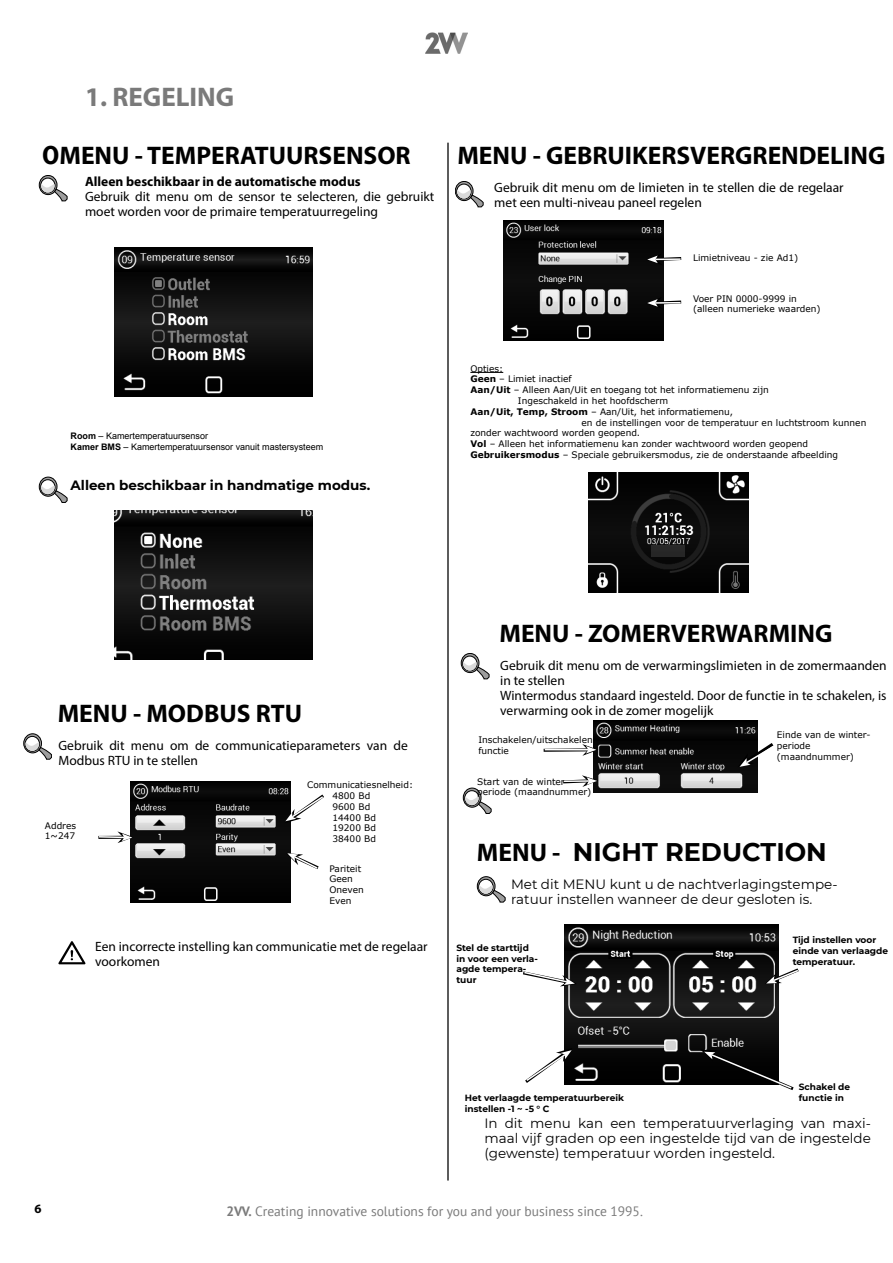
<style>
.page{position:relative;width:893px;height:1263px;background:#fff}
.page>*{position:absolute;margin:0;border:0;box-sizing:border-box;transform-origin:0 0}
.t1{font:700 27px "Myriad Pro";color:#7a7a7a}
.t2{font:700 25.5px "Myriad Pro";color:#000}
.t3{font:700 25.5px "Montserrat";color:#000}
.t4{font:13.5px/15px "Myriad Pro";color:#000}
.t5{font:13.5px/15px "Montserrat";color:#000}
.t6{font:13.5px "PT Sans";color:#7a7a7a}
.t7{font:700 13.5px "Myriad Pro";color:#000}
.t8{font:700 13.5px "Montserrat";color:#000}
.t9{font:700 12.75px "Myriad Pro";color:#000}
.t10{font:9px/10.8px "Verdana";color:#000}
.t11{font:700 9px/10.8px "Montserrat";color:#000}
.t12{font:9px/10.8px "Arial";color:#000}
.s1{font-family:"Montserrat"}
.s2{font-weight:700}
.s3{font-family:"Myriad Pro"}
</style>
<div class="page">
<img style="left:425px;top:32px;width:43px;height:22px">
<hr style="left:447px;top:143px;width:2px;height:1037px;background:#000">
<img style="left:130px;top:782px;width:160px;height:120px">
<svg style="left:24px;top:734px;width:17px;height:19px"></svg>
<div style="left:23px;top:733px;width:19px;height:20px;border:1px solid #000;border-radius:50%"></div>
<svg style="left:25px;top:736px;width:14px;height:15px"></svg>
<div style="left:25px;top:736px;width:15px;height:16px;border:1px solid #000;border-radius:50%"></div>
<svg style="left:25px;top:740px;width:27px;height:19px"></svg>
<svg style="left:98px;top:831px;width:36px;height:12px"></svg>
<svg style="left:286px;top:853px;width:33px;height:19px"></svg>
<svg style="left:285px;top:791px;width:39px;height:32px"></svg>
<svg style="left:58px;top:941px;width:27px;height:23px"></svg>
<svg style="left:39px;top:175px;width:18px;height:20px"></svg>
<div style="left:39px;top:175px;width:18px;height:20px;border:1px solid #000;border-radius:50%"></div>
<div style="left:41px;top:178px;width:14px;height:15px;background:#fff;border-radius:50%"></div>
<div style="left:40px;top:178px;width:15px;height:15px;border:1px solid #000;border-radius:50%"></div>
<svg style="left:41px;top:182px;width:26px;height:19px"></svg>
<img style="left:114px;top:511px;width:199px;height:149px">
<img style="left:114px;top:248px;width:199px;height:149px">
<svg style="left:39px;top:477px;width:18px;height:19px"></svg>
<div style="left:39px;top:477px;width:18px;height:19px;border:1px solid #000;border-radius:50%"></div>
<svg style="left:41px;top:480px;width:14px;height:15px"></svg>
<div style="left:40px;top:479px;width:15px;height:16px;border:1px solid #000;border-radius:50%"></div>
<svg style="left:41px;top:483px;width:26px;height:20px"></svg>
<img style="left:504px;top:221px;width:160px;height:120px">
<svg style="left:455px;top:181px;width:18px;height:20px"></svg>
<div style="left:455px;top:181px;width:18px;height:20px;border:1px solid #000;border-radius:50%"></div>
<div style="left:457px;top:184px;width:14px;height:15px;background:#fff;border-radius:50%"></div>
<div style="left:456px;top:184px;width:15px;height:15px;border:1px solid #000;border-radius:50%"></div>
<svg style="left:457px;top:188px;width:26px;height:19px"></svg>
<svg style="left:646px;top:253px;width:36px;height:12px"></svg>
<svg style="left:646px;top:297px;width:36px;height:12px"></svg>
<hr style="left:470px;top:372px;width:33px;height:1px;background:#000">
<img style="left:588px;top:472px;width:160px;height:120px">
<img style="left:652px;top:546px;width:33px;height:10px">
<svg style="left:461px;top:653px;width:18px;height:19px"></svg>
<div style="left:461px;top:653px;width:18px;height:20px;border:1px solid #000;border-radius:50%"></div>
<div style="left:462px;top:656px;width:15px;height:15px;border:1px solid #000;border-radius:50%"></div>
<svg style="left:463px;top:659px;width:26px;height:20px"></svg>
<svg style="left:463px;top:788px;width:18px;height:19px"></svg>
<div style="left:463px;top:788px;width:18px;height:19px;border:1px solid #000;border-radius:50%"></div>
<svg style="left:465px;top:791px;width:14px;height:15px"></svg>
<div style="left:464px;top:790px;width:15px;height:16px;border:1px solid #000;border-radius:50%"></div>
<svg style="left:465px;top:794px;width:26px;height:20px"></svg>
<img style="left:594px;top:720px;width:163px;height:72px">
<svg style="left:738px;top:740px;width:36px;height:27px"></svg>
<svg style="left:563px;top:775px;width:35px;height:12px"></svg>
<svg style="left:544px;top:748px;width:38px;height:4px"></svg>
<hr style="left:545px;top:749px;width:43px;height:1px;background:#fff">
<svg style="left:582px;top:744px;width:16px;height:12px"></svg>
<svg style="left:477px;top:877px;width:18px;height:19px"></svg>
<div style="left:477px;top:876px;width:18px;height:20px;border:1px solid #000;border-radius:50%"></div>
<svg style="left:479px;top:879px;width:14px;height:15px"></svg>
<div style="left:478px;top:879px;width:15px;height:15px;border:1px solid #000;border-radius:50%"></div>
<svg style="left:479px;top:883px;width:26px;height:19px"></svg>
<img style="left:564px;top:924px;width:214px;height:160px">
<svg style="left:523px;top:969px;width:54px;height:17px"></svg>
<svg style="left:765px;top:966px;width:34px;height:18px"></svg>
<svg style="left:700px;top:1049px;width:94px;height:41px"></svg>
<svg style="left:525px;top:1048px;width:47px;height:37px"></svg>
<h1 class="t1" style="left:85px;top:80px;width:151px">1. REGELING</h1>
<h2 class="t2" style="left:42px;top:138px;width:370px"><span class="s1">0</span>MENU - TEMPERATUURSENSOR</h2>
<h3 class="t7" style="left:85px;top:173px;width:277px">Alleen beschikbaar in de automatische modus</h3>
<h3 class="t4" style="left:85px;top:189px;width:351px">Gebruik dit menu om de sensor te selecteren, die gebruikt moet worden voor de primaire temperatuurregeling</h3>
<p class="t12" style="left:71px;top:430px;width:254px"><span class="s2">Room</span> – Kamertemperatuursensor<br><span class="s2">Kamer BMS</span> – Kamertemperatuursensor vanuit mastersysteem</p>
<h3 class="t8" style="left:71px;top:475px;width:301px">Alleen beschikbaar in handmatige modus.</h3>
<h2 class="t2" style="left:457px;top:139px;width:430px">MENU - GEBRUIKERSVERGRENDELING</h2>
<h3 class="t4" style="left:494px;top:179px;width:351px">Gebruik dit menu om de limieten in te stellen die de regelaar met een multi-niveau paneel regelen</h3>
<p class="t10" style="left:693px;top:252px;width:107px">Limietniveau - zie Ad1)</p>
<p class="t10" style="left:693px;top:293px;width:129px">Voer PIN 0000-9999 in (alleen numerieke waarden)</p>
<p class="t10" style="left:470px;top:363px;width:34px">Opties:</p>
<p class="t10" style="left:470px;top:374px;width:103px"><span class="s2">Geen</span> – Limiet inactief</p>
<p class="t10" style="left:470px;top:384px;width:300px"><span class="s2">Aan/Uit</span> – Alleen Aan/Uit en toegang tot het informatiemenu zijn</p>
<p class="t10" style="left:518px;top:395px;width:152px">Ingeschakeld in het hoofdscherm</p>
<p class="t10" style="left:470px;top:406px;width:264px"><span class="s2">Aan/Uit, Temp, Stroom</span> – Aan/Uit, het informatiemenu,</p>
<p class="t10" style="left:582px;top:417px;width:286px">en de instellingen voor de temperatuur en luchtstroom kunnen</p>
<p class="t10" style="left:470px;top:428px;width:171px">zonder wachtwoord worden geopend.</p>
<p class="t10" style="left:470px;top:438px;width:339px"><span class="s2">Vol</span> – Alleen het informatiemenu kan zonder wachtwoord worden geopend</p>
<p class="t10" style="left:470px;top:449px;width:369px"><span class="s2">Gebruikersmodus</span> – Speciale gebruikersmodus, zie de onderstaande afbeelding</p>
<h2 class="t2" style="left:58px;top:697px;width:246px">MENU - MODBUS RTU</h2>
<h3 class="t4" style="left:58px;top:738px;width:351px">Gebruik dit menu om de communicatieparameters van de<br>Modbus RTU in te stellen</h3>
<p class="t10" style="left:45px;top:820px;width:33px">Addres<br>1~247</p>
<p class="t10" style="left:332px;top:779px;width:82px;text-indent:-25px">Communicatiesnelheid:<br>4800 Bd<br>9600 Bd<br>14400 Bd<br>19200 Bd<br>38400 Bd</p>
<p class="t10" style="left:329px;top:863px;width:36px">Pariteit<br>Geen<br>Oneven<br>Even</p>
<h3 class="t4" style="left:95px;top:938px;width:334px">Een incorrecte instelling kan communicatie met de regelaar voorkomen</h3>
<h2 class="t2" style="left:499px;top:617px;width:335px">MENU - ZOMERVERWARMING</h2>
<h3 class="t4" style="left:500px;top:658px;width:388px">Gebruik dit menu om de verwarmingslimieten in de zomermaanden in te stellen<br>Wintermodus standaard ingesteld. Door de functie in te schakelen, is verwarming ook in de zomer mogelijk</h3>
<p class="t10" style="left:777px;top:729px;width:95px">Einde van de winter&shy;periode (maandnummer)</p>
<p class="t10" style="left:477px;top:776px;width:116px">Start van de winter periode (maandnummer)</p>
<p class="t10" style="left:478px;top:734px;width:116px">Inschakelen/uitschakelen functie</p>
<h2 class="t3" style="left:477px;top:833px;width:351px"><span class="s3">MENU -</span> NIGHT REDUCTION</h2>
<h3 class="t5" style="left:511px;top:877px;width:328px">Met dit MENU kunt u de nachtverlagingstempe&shy;ratuur instellen wanneer de deur gesloten is.</h3>
<p class="t11" style="left:456px;top:942px;width:83px">Stel de starttijd in voor een verla&shy;agde tempera&shy;tuur</p>
<p class="t11" style="left:793px;top:934px;width:97px">Tijd instellen voor einde van verlaagde temperatuur.</p>
<p class="t11" style="left:465px;top:1092px;width:161px">Het verlaagde temperatuurbereik instellen -1 ~ -5 ° C</p>
<p class="t11" style="left:799px;top:1081px;width:53px">Schakel de functie in</p>
<h3 class="t5" style="left:484px;top:1115px;width:388px;text-align:justify">In dit menu kan een temperatuurverlaging van maxi&shy;maal vijf graden op een ingestelde tijd van de ingestelde (gewenste) temperatuur worden ingesteld.</h3>
<h3 class="t9" style="left:35px;top:1200px;width:9px">6</h3>
<h3 class="t6" style="left:226px;top:1203px;width:418px"><span class="s2">2VV.</span> Creating innovative solutions for you and your business since 1995.</h3>
</div>
